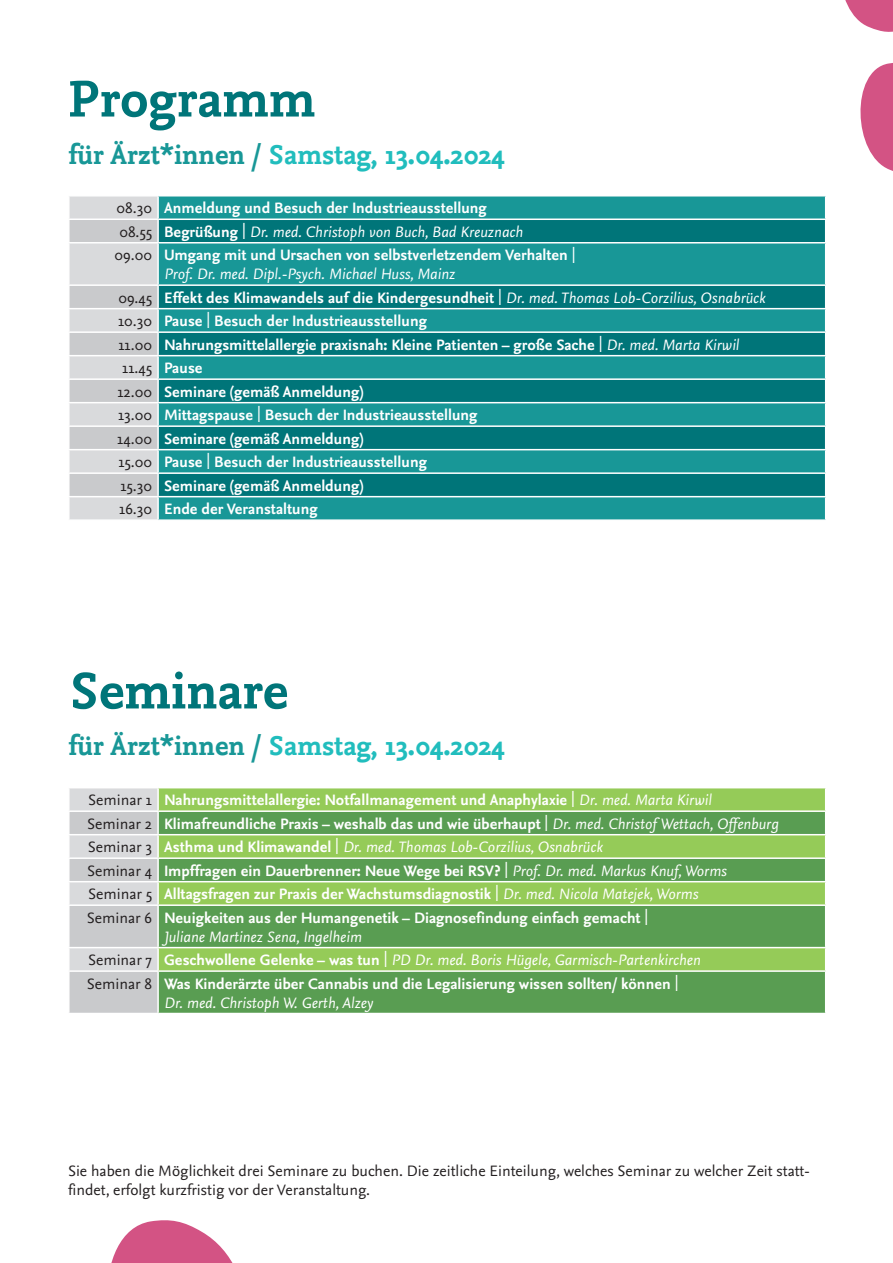
<style>
.page{position:relative;width:893px;height:1263px;background:#fff}
.page>*{position:absolute;margin:0;border:0;box-sizing:border-box;transform-origin:0 0}
.t1{font:700 54px "Nexus Mix Web W03";color:#007579}
.t2{font:700 28.5px "Nexus Mix Web W03";color:#21bdbd}
.t3{font:700 15.75px/23.5px "Nexus Sans";color:#fff}
.t4{font:15.75px/18.9px "Nexus Sans";color:#231f20}
.t5{font:italic 15.75px "Nexus Sans";color:#fff}
.s1{color:#189797}
.s2{font-weight:400;color:#231f20}
.s3{font-style:normal;color:#231f20}
.s4{font-weight:700;font-style:normal}
.s5{font-style:normal;font-size:22.05px}
.s6{font-weight:400;font-size:22.05px}
.s7{font-weight:400;font-style:italic}
.s8{font-weight:700;color:#fff}
</style>
<div class="page">
<svg style="left:860px;top:63px;width:33px;height:108px"></svg>
<svg style="left:845px;top:0;width:48px;height:32px"></svg>
<svg style="left:111px;top:1220px;width:122px;height:43px"></svg>
<div style="left:159px;top:196px;width:666px;height:323px;background:#189797"></div>
<svg style="left:70px;top:196px;width:87px;height:323px;background:#d2d3d5"></svg>
<svg style="left:159px;top:220px;width:666px;height:276px;background:#0e8688"></svg>
<hr style="left:68px;top:218px;width:90px;height:2px;background:#fff">
<hr style="left:158px;top:218px;width:668px;height:2px;background:#fff">
<hr style="left:68px;top:242px;width:90px;height:1px;background:#fff">
<hr style="left:158px;top:242px;width:668px;height:1px;background:#fff">
<hr style="left:68px;top:284px;width:90px;height:2px;background:#fff">
<hr style="left:158px;top:284px;width:668px;height:2px;background:#fff">
<hr style="left:68px;top:308px;width:90px;height:1px;background:#fff">
<hr style="left:158px;top:308px;width:668px;height:1px;background:#fff">
<hr style="left:68px;top:331px;width:90px;height:2px;background:#fff">
<hr style="left:158px;top:331px;width:668px;height:2px;background:#fff">
<hr style="left:68px;top:355px;width:90px;height:1px;background:#fff">
<hr style="left:158px;top:355px;width:668px;height:1px;background:#fff">
<hr style="left:68px;top:378px;width:90px;height:2px;background:#fff">
<hr style="left:158px;top:378px;width:668px;height:2px;background:#fff">
<hr style="left:68px;top:402px;width:90px;height:1px;background:#fff">
<hr style="left:158px;top:402px;width:668px;height:1px;background:#fff">
<hr style="left:68px;top:425px;width:90px;height:2px;background:#fff">
<hr style="left:158px;top:425px;width:668px;height:2px;background:#fff">
<hr style="left:68px;top:449px;width:90px;height:1px;background:#fff">
<hr style="left:158px;top:449px;width:668px;height:1px;background:#fff">
<hr style="left:68px;top:472px;width:90px;height:2px;background:#fff">
<hr style="left:158px;top:472px;width:668px;height:2px;background:#fff">
<hr style="left:68px;top:496px;width:90px;height:1px;background:#fff">
<hr style="left:158px;top:496px;width:668px;height:1px;background:#fff">
<svg style="left:825px;top:307px;width:1px;height:191px"></svg>
<div style="left:159px;top:788px;width:666px;height:22px;background:#95cb58"></div>
<svg style="left:70px;top:788px;width:87px;height:225px;background:#cfd0d2"></svg>
<svg style="left:159px;top:812px;width:666px;height:201px;background:#6ead55"></svg>
<hr style="left:68px;top:810px;width:90px;height:2px;background:#fff">
<hr style="left:68px;top:834px;width:90px;height:1px;background:#fff">
<hr style="left:158px;top:834px;width:668px;height:1px;background:#fff">
<hr style="left:68px;top:857px;width:90px;height:2px;background:#fff">
<hr style="left:158px;top:857px;width:668px;height:2px;background:#fff">
<hr style="left:68px;top:881px;width:90px;height:1px;background:#fff">
<hr style="left:158px;top:881px;width:668px;height:1px;background:#fff">
<hr style="left:68px;top:904px;width:90px;height:2px;background:#fff">
<hr style="left:158px;top:904px;width:668px;height:2px;background:#fff">
<hr style="left:68px;top:947px;width:90px;height:1px;background:#fff">
<hr style="left:158px;top:947px;width:668px;height:1px;background:#fff">
<hr style="left:68px;top:970px;width:90px;height:2px;background:#fff">
<hr style="left:158px;top:970px;width:668px;height:2px;background:#fff">
<h1 class="t1" style="left:68px;top:68px;width:249px">Programm</h1>
<h2 class="t2" style="left:68px;top:138px;width:438px"><span class="s1">für Ärzt*innen /</span> Samstag, 13.04.2024</h2>
<p class="t3" style="left:117px;top:196px;width:372px"><span class="s2">08.30</span> Anmeldung und Besuch der Industrieausstellung</p>
<p class="t5" style="left:119px;top:221px;width:405px"><span class="s3">08.55</span> <span class="s4">Begrüßung</span> <span class="s5">l</span> Dr. med. Christoph von Buch, Bad Kreuznach</p>
<p class="t3" style="left:115px;top:243px;width:463px"><span class="s2">09.00</span> Umgang mit und Ursachen von selbstverletzendem Verhalten <span class="s6">l</span></p>
<p class="t5" style="left:164px;top:264px;width:292px">Prof. Dr. med. Dipl.-Psych. Michael Huss, Mainz</p>
<p class="t3" style="left:118px;top:285px;width:649px"><span class="s2">09.45</span> Effekt des Klimawandels auf die Kindergesundheit <span class="s6">l</span> <span class="s7">Dr. med. Thomas Lob-Corzilius, Osnabrück</span></p>
<p class="t3" style="left:118px;top:309px;width:310px"><span class="s2">10.30</span> Pause <span class="s6">l</span> Besuch der Industrieausstellung</p>
<p class="t3" style="left:118px;top:332px;width:622px"><span class="s2">11.00</span> Nahrungsmittelallergie praxisnah: Kleine Patienten – große Sache <span class="s6">l</span> <span class="s7">Dr. med. Marta Kirwil</span></p>
<p class="t4" style="left:122px;top:358px;width:82px">11.45 <span class="s8">Pause</span></p>
<p class="t3" style="left:117px;top:379px;width:247px"><span class="s2">12.00</span> Seminare (gemäß Anmeldung)</p>
<p class="t3" style="left:118px;top:403px;width:361px"><span class="s2">13.00</span> Mittagspause <span class="s6">l</span> Besuch der Industrieausstellung</p>
<p class="t3" style="left:117px;top:426px;width:248px"><span class="s2">14.00</span> Seminare (gemäß Anmeldung)</p>
<p class="t3" style="left:118px;top:450px;width:310px"><span class="s2">15.00</span> Pause <span class="s6">l</span> Besuch der Industrieausstellung</p>
<p class="t3" style="left:120px;top:473px;width:244px"><span class="s2">15.30</span> Seminare (gemäß Anmeldung)</p>
<p class="t3" style="left:119px;top:497px;width:200px"><span class="s2">16.30</span> Ende der Veranstaltung</p>
<h1 class="t1" style="left:68px;top:660px;width:222px">Seminare</h1>
<h2 class="t2" style="left:68px;top:730px;width:438px"><span class="s1">für Ärzt*innen /</span> Samstag, 13.04.2024</h2>
<p class="t3" style="left:87px;top:788px;width:693px"><span class="s2">Seminar 1</span> Nahrungsmittelallergie: Notfallmanagement und Anaphylaxie <span class="s6">l</span> <span class="s7">Dr. med. Marta Kirwil<br></span><span class="s2">Seminar 2</span> Klimafreundliche Praxis – weshalb das und wie überhaupt <span class="s6">l</span> <span class="s7">Dr. med. Christof Wettach, Offenburg </span><span class="s2">Seminar 3</span> Asthma und Klimawandel <span class="s6">l</span> <span class="s7">Dr. med. Thomas Lob-Corzilius, Osnabrück<br></span><span class="s2">Seminar 4</span> Impffragen ein Dauerbrenner: Neue Wege bei RSV? <span class="s6">l</span> <span class="s7">Prof. Dr. med. Markus Knuf, Worms </span><span class="s2">Seminar 5</span> Alltagsfragen zur Praxis der Wachstumsdiagnostik <span class="s6">l</span> <span class="s7">Dr. med. Nicola Matejek, Worms<br></span><span class="s2">Seminar 6</span> Neuigkeiten aus der Humangenetik – Diagnosefindung einfach gemacht <span class="s6">l</span></p>
<p class="t3" style="left:87px;top:924px;width:615px;text-indent:77px"><span class="s7">Juliane Martinez Sena, Ingelheim<br></span><span class="s2">Seminar 7</span> Geschwollene Gelenke – was tun <span class="s6">l</span> <span class="s7">PD Dr. med. Boris Hügele, Garmisch-Partenkirchen<br></span><span class="s2">Seminar 8</span> Was Kinderärzte über Cannabis und die Legalisierung wissen sollten/ können <span class="s6">l</span></p>
<p class="t5" style="left:164px;top:992px;width:211px">Dr. med. Christoph W. Gerth, Alzey</p>
<p class="t4" style="left:68px;top:1161px;width:744px">Sie haben die Möglichkeit drei Seminare zu buchen. Die zeitliche Einteilung, welches Seminar zu welcher Zeit statt&shy;findet, erfolgt kurzfristig vor der Veranstaltung.</p>
</div>
